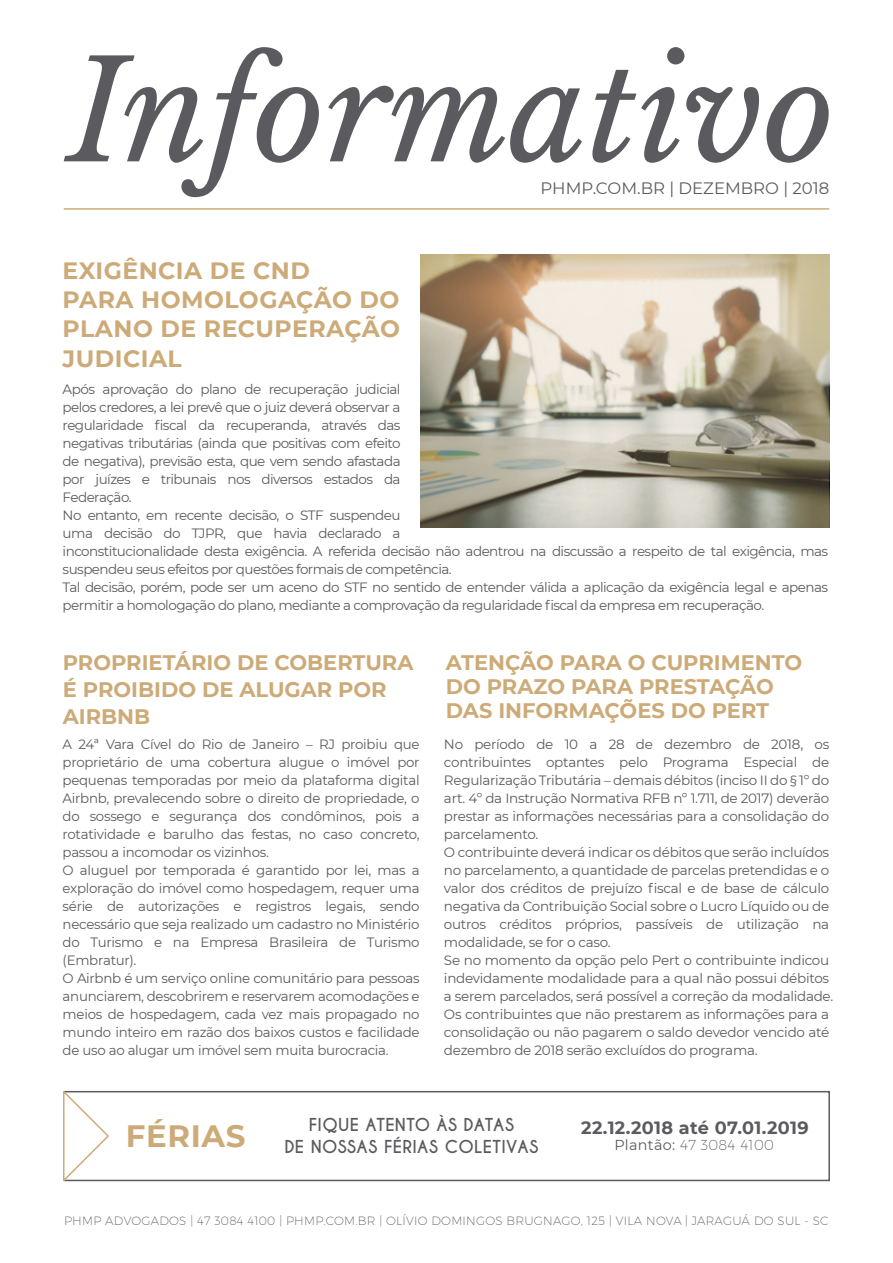
<style>
.page{position:relative;width:893px;height:1263px;background:#fff}
.page>*{position:absolute;margin:0;border:0;box-sizing:border-box;transform-origin:0 0}
.t1{font:italic 137.55px "Libre Baskerville";color:#5b5b5f}
.t2{font:700 30.75px "Montserrat";letter-spacing:.02em;color:#cdab78}
.t3{font:700 23.55px/29.4px "Montserrat";letter-spacing:.02em;color:#cdab78}
.t4{font:700 21px/24px "Montserrat";color:#cdab78}
.t5{font:700 17.7px "Montserrat";letter-spacing:.02em;color:#5b5b5f}
.t6{font:700 16.8px/22.4px "Caviar Dreams";letter-spacing:.02em;color:#5b5b5f;text-align:center}
.t7{font:16.5px "Montserrat";color:#5b5b5f}
.t8{font:200 14.4px "Montserrat";letter-spacing:.02em;color:#5b5b5f}
.t9{font:13.5px/18px "Montserrat";letter-spacing:-.02em;color:#5b5b5f}
.t10{font:13.5px/18px "Montserrat";letter-spacing:-.04em;color:#5b5b5f}
.t11{font:200 12px "Montserrat";letter-spacing:.02em;color:#5b5b5f}
.s1{font-weight:400}
</style>
<div class="page">
<svg style="left:420px;top:254px;width:409px;height:273px;background:#b7ae9b"></svg>
<hr style="left:64px;top:208px;width:765px;height:2px;background:#cdab78">
<div style="left:63px;top:1091px;width:767px;height:90px;border:2px solid #5b5b5f"></div>
<svg style="left:63px;top:1090px;width:47px;height:92px"></svg>
<h1 class="t1" style="left:68px;top:28px;width:769px">Informativo</h1>
<p class="t7" style="left:541px;top:176px;width:290px">PHMP.COM.BR | DEZEMBRO | 2018</p>
<h3 class="t3" style="left:63px;top:254px;width:339px">EXIGÊNCIA DE CND<br>PARA HOMOLOGAÇÃO DO<br>PLANO DE RECUPERAÇÃO<br>JUDICIAL</h3>
<p class="t10" style="left:63px;top:380px;width:767px">Após aprovação do plano de recuperação judicial<br>pelos credores, a lei prevê que o juiz deverá observar a<br>regularidade fiscal da recuperanda, através das<br>negativas tributárias (ainda que positivas com efeito<br>de negativa), previsão esta, que vem sendo afastada<br>por juízes e tribunais nos diversos estados da<br>Federação.<br>No entanto, em recente decisão, o STF suspendeu<br>uma decisão do TJPR, que havia declarado a<br>inconstitucionalidade desta exigência. A referida decisão não adentrou na discussão a respeito de tal exigência, mas suspendeu seus efeitos por questões formais de competência.<br>Tal decisão, porém, pode ser um aceno do STF no sentido de entender válida a aplicação da exigência legal e apenas permitir a homologação do plano, mediante a comprovação da regularidade fiscal da empresa em recuperação.</p>
<h3 class="t4" style="left:63px;top:648px;width:352px;line-height:27px">PROPRIETÁRIO DE COBERTURA<br>É PROIBIDO DE ALUGAR POR<br>AIRBNB</h3>
<p class="t9" style="left:63px;top:735px;width:359px">A 24ª Vara Cível do Rio de Janeiro – RJ proibiu que proprietário de uma cobertura alugue o imóvel por pequenas temporadas por meio da plataforma digital Airbnb, prevalecendo sobre o direito de propriedade, o do sossego e segurança dos condôminos, pois a rotatividade e barulho das festas, no caso concreto, passou a incomodar os vizinhos.<br>O aluguel por temporada é garantido por lei, mas a exploração do imóvel como hospedagem, requer uma série de autorizações e registros legais, sendo necessário que seja realizado um cadastro no Ministério do Turismo e na Empresa Brasileira de Turismo (Embratur).<br>O Airbnb é um serviço online comunitário para pessoas anunciarem, descobrirem e reservarem acomodações e meios de hospedagem, cada vez mais propagado no mundo inteiro em razão dos baixos custos e facilidade de uso ao alugar um imóvel sem muita burocracia.</p>
<h3 class="t4" style="left:446px;top:649px;width:358px">ATENÇÃO PARA O CUPRIMENTO<br>DO PRAZO PARA PRESTAÇÃO<br>DAS INFORMAÇÕES DO PERT</h3>
<p class="t9" style="left:444px;top:735px;width:391px">No período de 10 a 28 de dezembro de 2018, os contribuintes optantes pelo Programa Especial de Regularização Tributária – demais débitos (inciso II do § 1º do art. 4º da Instrução Normativa RFB nº 1.711, de 2017) deverão prestar as informações necessárias para a consolidação do parcelamento.<br>O contribuinte deverá indicar os débitos que serão incluídos no parcelamento, a quantidade de parcelas pretendidas e o valor dos créditos de prejuízo fiscal e de base de cálculo negativa da Contribuição Social sobre o Lucro Líquido ou de outros créditos próprios, passíveis de utilização na modalidade, se for o caso.<br>Se no momento da opção pelo Pert o contribuinte indicou indevidamente modalidade para a qual não possui débitos a serem parcelados, será possível a correção da modalidade.<br>Os contribuintes que não prestarem as informações para a consolidação ou não pagarem o saldo devedor vencido até dezembro de 2018 serão excluídos do programa.</p>
<p class="t6" style="left:284px;top:1114px;width:256px">FIQUE ATENTO ÀS DATAS<br>DE NOSSAS FÉRIAS COLETIVAS</p>
<h2 class="t2" style="left:126px;top:1113px;width:121px">FÉRIAS</h2>
<h3 class="t5" style="left:581px;top:1115px;width:229px">22.12.2018 até 07.01.2019</h3>
<p class="t8" style="left:614px;top:1136px;width:161px"><span class="s1">Plantão:</span> 47 3084 4100</p>
<p class="t11" style="left:64px;top:1213px;width:766px">PHMP ADVOGADOS | 47 3084 4100 | PHMP.COM.BR | OLÍVIO DOMINGOS BRUGNAGO, 125 | VILA NOVA | JARAGUÁ DO SUL - SC</p>
</div>
